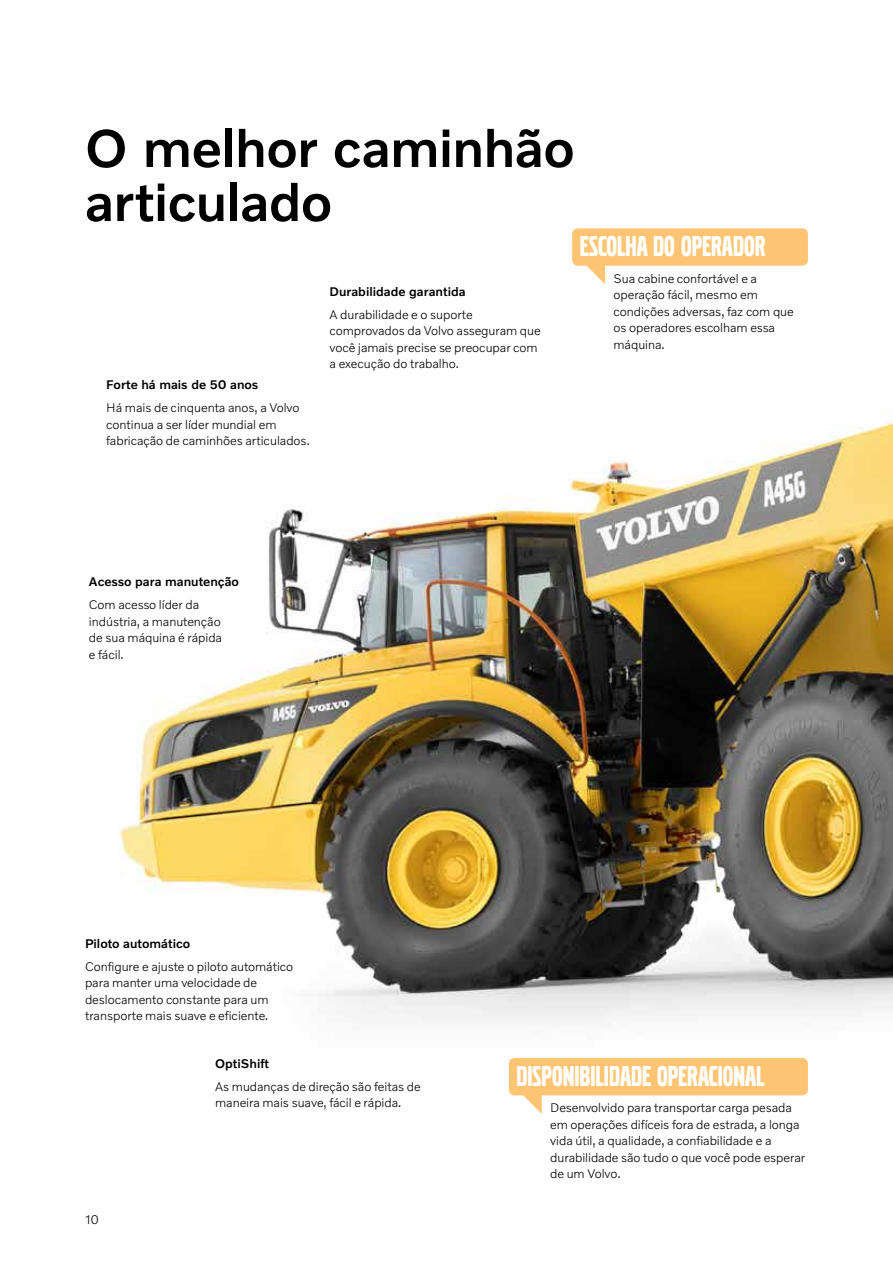
<style>
.page{position:relative;width:893px;height:1263px;background:#fff}
.page>*{position:absolute;margin:0;border:0;box-sizing:border-box;transform-origin:0 0}
.t1{font:500 54px/54px "Volvo Novum";letter-spacing:-.01em;color:#000}
.t2{font:30px "Volvo Broad Pro";color:#fff}
.t3{font:300 12.75px/16.5px "Volvo Novum";letter-spacing:-.005em;color:#000}
.t4{font:500 12.75px "Volvo Novum";color:#000}
</style>
<div class="page">
<img style="left:119px;top:229px;width:774px;height:867px">
<div style="left:509px;top:1058px;width:299px;height:37px;background:#fdc573;border-radius:6px"></div>
<svg style="left:522px;top:1095px;width:20px;height:19px"></svg>
<div style="left:572px;top:228px;width:236px;height:38px;background:#fdc573;border-radius:6px"></div>
<svg style="left:585px;top:265px;width:20px;height:19px"></svg>
<h1 class="t1" style="left:85px;top:119px;width:491px">O melhor caminhão articulado</h1>
<p class="t4" style="left:106px;top:377px;width:154px">Forte há mais de 50 anos</p>
<p class="t3" style="left:106px;top:399px;width:205px">Há mais de cinquenta anos, a Volvo continua a ser líder mundial em fabricação de caminhões articulados.</p>
<p class="t4" style="left:330px;top:283px;width:138px">Durabilidade garantida</p>
<p class="t3" style="left:330px;top:306px;width:213px">A durabilidade e o suporte comprovados da Volvo asseguram que você jamais precise se preocupar com a execução do trabalho.</p>
<h2 class="t2" style="left:580px;top:233px;width:187px">ESCOLHA DO OPERADOR</h2>
<p class="t3" style="left:613px;top:270px;width:182px">Sua cabine confortável e a operação fácil, mesmo em condições adversas, faz com que os operadores escolham essa máquina.</p>
<p class="t4" style="left:89px;top:574px;width:152px">Acesso para manutenção</p>
<p class="t3" style="left:89px;top:596px;width:135px">Com acesso líder da indústria, a manutenção de sua máquina é rápida e fácil.</p>
<p class="t4" style="left:85px;top:935px;width:107px">Piloto automático</p>
<p class="t3" style="left:85px;top:957px;width:210px">Configure e ajuste o piloto automático para manter uma velocidade de deslocamento constante para um transporte mais suave e eficiente.</p>
<p class="t4" style="left:215px;top:1055px;width:56px">OptiShift</p>
<p class="t3" style="left:215px;top:1078px;width:207px">As mudanças de direção são feitas de maneira mais suave, fácil e rápida.</p>
<p class="t3" style="left:85px;top:1210px;width:16px">10</p>
<h2 class="t2" style="left:516px;top:1062px;width:250px">DISPONIBILIDADE OPERACIONAL</h2>
<p class="t3" style="left:550px;top:1099px;width:256px">Desenvolvido para transportar carga pesada em operações difíceis fora de estrada, a longa vida útil, a qualidade, a confiabilidade e a durabilidade são tudo o que você pode esperar de um Volvo.</p>
</div>
